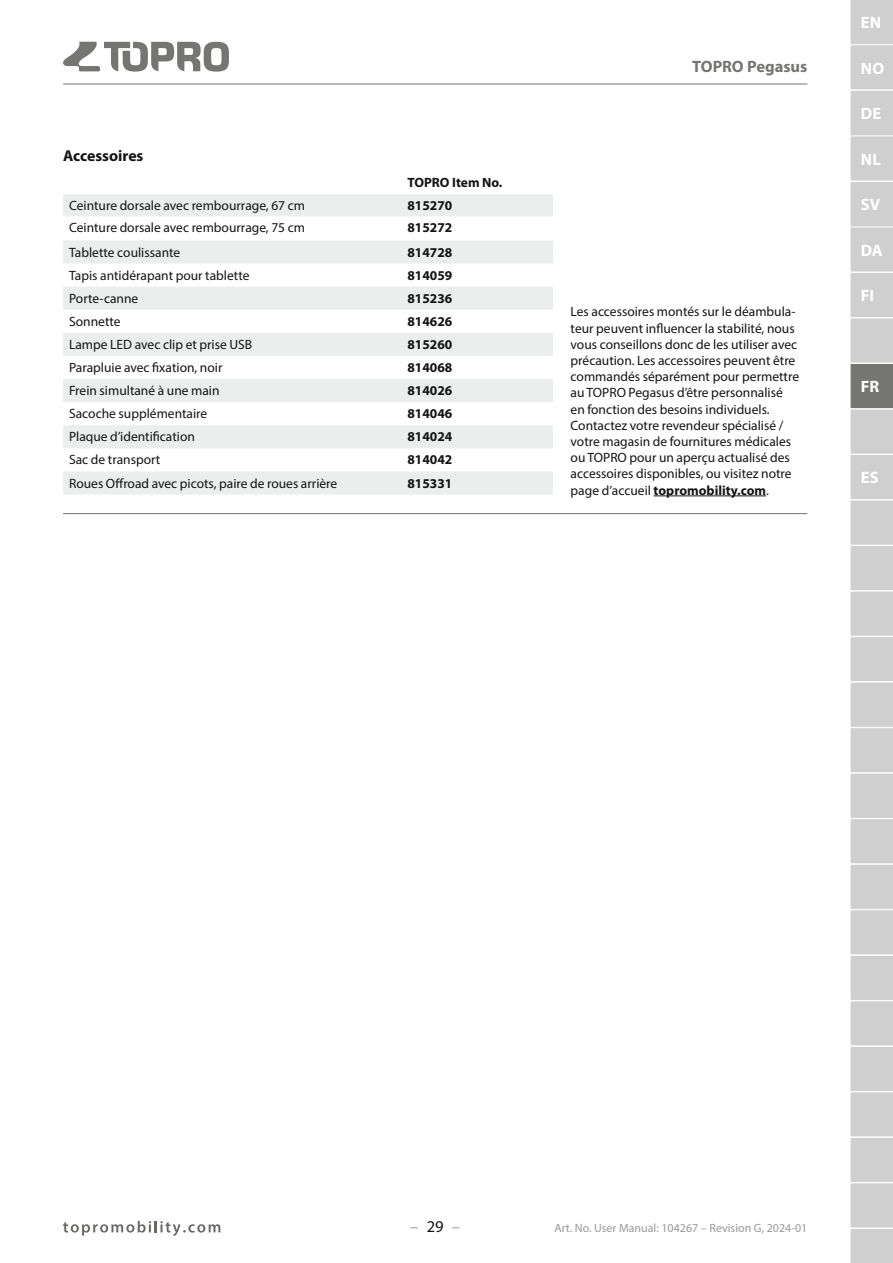
<style>
.page{position:relative;width:893px;height:1263px;background:#fff}
.page>*{position:absolute;margin:0;border:0;box-sizing:border-box;transform-origin:0 0}
.t1{font:700 16.5px "Myriad Pro";color:#fff}
.t2{font:700 16.5px "Myriad Pro";color:#757574}
.t3{font:16.5px "Myriad Pro";color:#999}
.t4{font:700 15.75px "Myriad Pro";color:#131413}
.t5{font:13.5px/16.2px "Myriad Pro";color:#131413}
.t6{font:700 13.5px "Myriad Pro";color:#131413}
.t7{font:12px "Myriad Pro";color:#999}
.s1{font-weight:700}
.s2{color:#131413}
</style>
<div class="page">
<svg style="left:63px;top:1221px;width:157px;height:15px"></svg>
<hr style="left:63px;top:513px;width:744px;height:1px;background:#757574">
<svg style="left:63px;top:194px;width:490px;height:301px;fill:#eceded"></svg>
<hr style="left:653px;top:496px;width:113px;height:1px;background:#131413">
<svg style="left:63px;top:42px;width:166px;height:30px"></svg>
<hr style="left:63px;top:84px;width:744px;height:1px;background:#757574">
<svg style="left:850px;top:0;width:43px;height:1263px;background:#cdcdce"></svg>
<p class="t4" style="left:63px;top:145px;width:82px">Accessoires</p>
<p class="t6" style="left:407px;top:174px;width:96px">TOPRO Item No.</p>
<p class="t5" style="left:69px;top:198px;width:237px">Ceinture dorsale avec rembourrage, 67 cm</p>
<p class="t6" style="left:407px;top:197px;width:46px">815270</p>
<p class="t5" style="left:69px;top:220px;width:237px">Ceinture dorsale avec rembourrage, 75 cm</p>
<p class="t6" style="left:407px;top:219px;width:46px">815272</p>
<p class="t5" style="left:69px;top:244px;width:113px">Tablette coulissante</p>
<p class="t6" style="left:407px;top:243px;width:46px">814728</p>
<p class="t5" style="left:69px;top:267px;width:182px">Tapis antidérapant pour tablette</p>
<p class="t6" style="left:407px;top:266px;width:46px">814059</p>
<p class="t5" style="left:69px;top:290px;width:71px">Porte-canne</p>
<p class="t6" style="left:407px;top:289px;width:46px">815236</p>
<p class="t5" style="left:69px;top:313px;width:53px">Sonnette</p>
<p class="t6" style="left:407px;top:312px;width:46px">814626</p>
<p class="t5" style="left:69px;top:336px;width:185px">Lampe LED avec clip et prise USB</p>
<p class="t6" style="left:407px;top:336px;width:46px">815260</p>
<p class="t5" style="left:69px;top:359px;width:155px">Parapluie avec fixation, noir</p>
<p class="t6" style="left:407px;top:359px;width:46px">814068</p>
<p class="t5" style="left:69px;top:382px;width:152px">Frein simultané à une main</p>
<p class="t6" style="left:407px;top:382px;width:46px">814026</p>
<p class="t5" style="left:69px;top:405px;width:140px">Sacoche supplémentaire</p>
<p class="t6" style="left:407px;top:405px;width:46px">814046</p>
<p class="t5" style="left:69px;top:428px;width:127px">Plaque d’identification</p>
<p class="t6" style="left:407px;top:428px;width:46px">814024</p>
<p class="t5" style="left:69px;top:452px;width:93px">Sac de transport</p>
<p class="t6" style="left:407px;top:451px;width:46px">814042</p>
<p class="t5" style="left:69px;top:475px;width:270px">Roues Offroad avec picots, paire de roues arrière</p>
<p class="t6" style="left:407px;top:474px;width:46px">815331</p>
<p class="t2" style="left:692px;top:55px;width:117px">TOPRO Pegasus</p>
<p class="t5" style="left:570px;top:303px;width:230px">Les accessoires montés sur le déambula&shy;teur peuvent influencer la stabilité, nous vous conseillons donc de les utiliser avec précaution. Les accessoires peuvent être commandés séparément pour permettre au TOPRO Pegasus d’être personnalisé en fonction des besoins individuels.<br>Contactez votre revendeur spécialisé / votre magasin de fournitures médicales ou TOPRO pour un aperçu actualisé des accessoires disponibles, ou visitez notre page d’accueil <span class="s1">topromobility.com</span>.</p>
<p class="t1" style="left:861px;top:12px;width:22px">EN</p>
<p class="t1" style="left:861px;top:57px;width:25px">NO</p>
<p class="t1" style="left:861px;top:103px;width:22px">DE</p>
<p class="t1" style="left:861px;top:148px;width:21px">NL</p>
<p class="t1" style="left:861px;top:194px;width:21px">SV</p>
<p class="t1" style="left:861px;top:239px;width:23px">DA</p>
<p class="t1" style="left:861px;top:285px;width:15px">FI</p>
<p class="t1" style="left:861px;top:376px;width:20px">FR</p>
<p class="t1" style="left:861px;top:467px;width:19px">ES</p>
<p class="t3" style="left:410px;top:1217px;width:51px">–<span class="s2">29</span>–</p>
<p class="t7" style="left:554px;top:1221px;width:254px">Art. No. User Manual: 104267 – Revision G, 2024-01</p>
</div>
